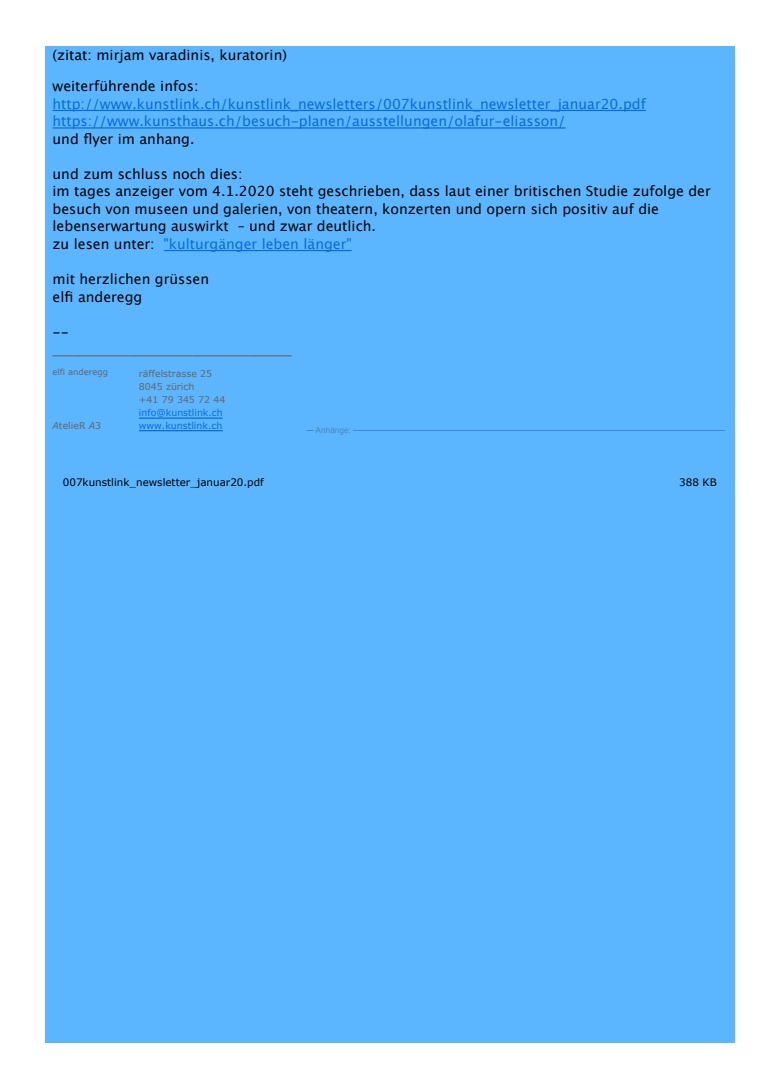
<style>
.page{position:relative;width:780px;height:1088px;background:#fff}
.page>*{position:absolute;margin:0;border:0;box-sizing:border-box;transform-origin:0 0}
.t1{font:14px/17.5px "Lucida Grande";color:#000}
.t2{font:14px/17.5px "Lucida Grande";color:#0b6cda}
.t3{font:700 14px "Lucida Grande";color:#666}
.t4{font:10.25px "Verdana";color:#000}
.t5{font:9.38px/13.1px "Verdana";color:#666}
.t6{font:9.38px "Verdana";color:#0b6cda}
.t7{font:8.5px "Verdana";color:#666}
.t8{font:8.25px "Arial";color:rgb(0 0 0/.25)}
.s1{color:#0b6cda}
.s2{font-style:italic}
</style>
<div class="page">
<div style="left:45px;top:46px;width:689px;height:996px;background:#5cb6ff"></div>
<hr style="left:306px;top:430px;width:418px;height:1px;background:#000;opacity:.25">
<hr style="left:52px;top:110px;width:593px;height:1px;background:#0b6cda">
<hr style="left:52px;top:127px;width:513px;height:1px;background:#0b6cda">
<hr style="left:164px;top:250px;width:187px;height:1px;background:#0b6cda">
<hr style="left:139px;top:417px;width:83px;height:1px;background:#0b6cda">
<hr style="left:139px;top:430px;width:83px;height:1px;background:#0b6cda">
<p class="t1" style="left:52px;top:46px;width:236px">(zitat: mirjam varadinis, kuratorin)</p>
<p class="t1" style="left:52px;top:77px;width:147px">weiterführende infos:</p>
<p class="t2" style="left:52px;top:95px;width:594px">http://www.kunstlink.ch/kunstlink_newsletters/007kunstlink_newsletter_januar20.pdf https://www.kunsthaus.ch/besuch-planen/ausstellungen/olafur-eliasson/</p>
<p class="t1" style="left:52px;top:130px;width:143px">und flyer im anhang.</p>
<p class="t1" style="left:52px;top:165px;width:659px">und zum schluss noch dies:<br>im tages anzeiger vom 4.1.2020 steht geschrieben, dass laut einer britischen Studie zufolge der besuch von museen und galerien, von theatern, konzerten und opern sich positiv auf die lebenserwartung auswirkt – und zwar deutlich.<br>zu lesen unter: <span class="s1">"kulturgänger leben länger"</span></p>
<p class="t1" style="left:52px;top:270px;width:158px">mit herzlichen grüssen elfi anderegg</p>
<p class="t1" style="left:52px;top:322px;width:18px">--</p>
<p class="t3" style="left:52px;top:340px;width:241px">__________________________________</p>
<p class="t7" style="left:52px;top:367px;width:57px">elfi anderegg</p>
<p class="t5" style="left:139px;top:366px;width:88px">räffelstrasse 25<br>8045 zürich<br>+41 79 345 72 44</p>
<p class="t6" style="left:139px;top:406px;width:85px">info@kunstlink.ch</p>
<p class="t5" style="left:52px;top:419px;width:50px"><span class="s2">A</span>telieR <span class="s2">A</span>3</p>
<p class="t6" style="left:139px;top:419px;width:85px">www.kunstlink.ch</p>
<p class="t8" style="left:315px;top:425px;width:37px">Anhänge:</p>
<p class="t4" style="left:63px;top:475px;width:202px">007kunstlink_newsletter_januar20.pdf</p>
<p class="t4" style="left:678px;top:475px;width:39px">388 KB</p>
</div>
